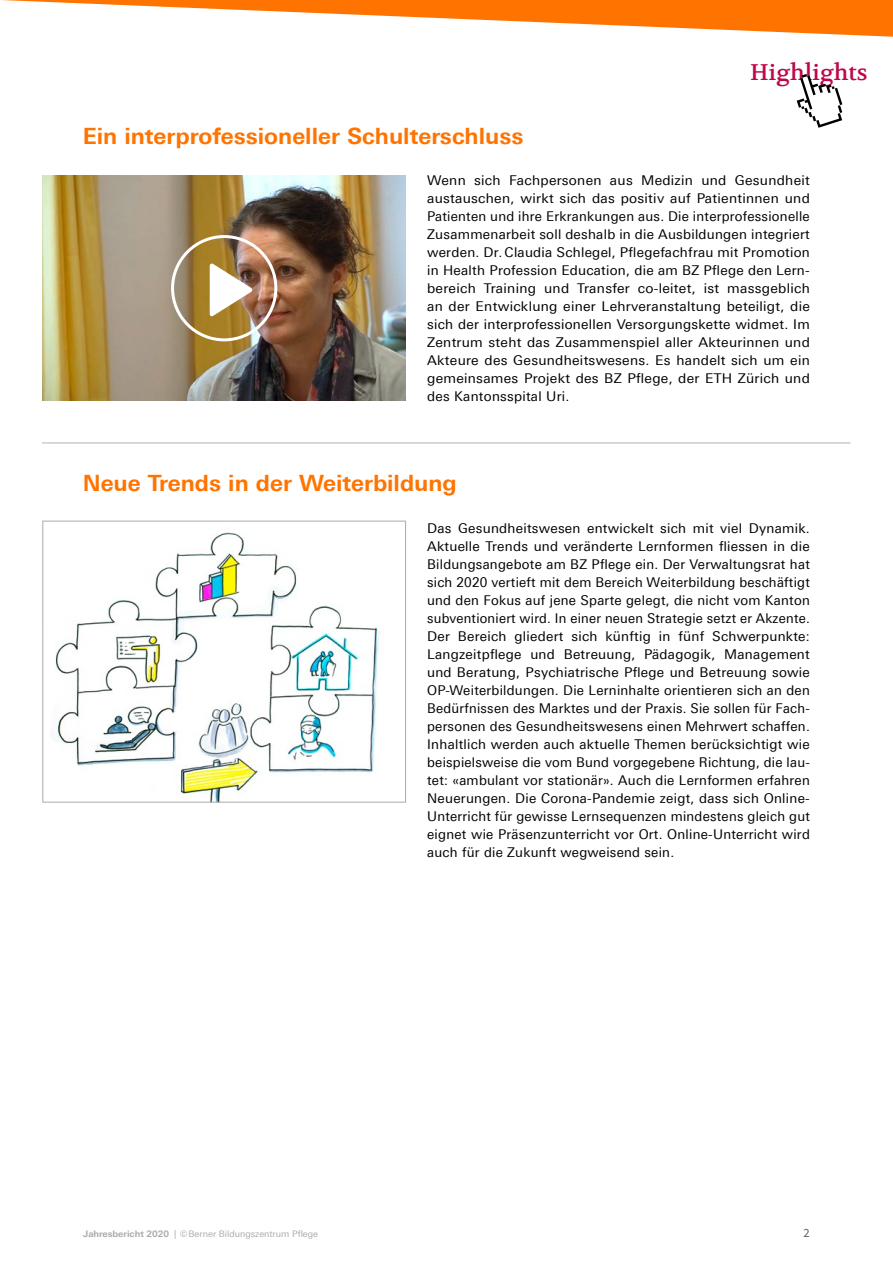
<style>
.page{position:relative;width:893px;height:1263px;background:#fff}
.page>*{position:absolute;margin:0;border:0;box-sizing:border-box;transform-origin:0 0}
.t1{font:700 22.5px "Linotype Univers 630";color:#ff7400}
.t2{font:22.5px "Volkhov";color:#be074d}
.t3{font:13.5px/18px "Linotype Univers 430";letter-spacing:.02em;color:#000;text-align:justify}
.t4{font:11.25px "Noto Sans JP";color:#5e5e5e}
.t5{font:9px "Linotype Univers 430";color:#ababab}
.s1{font-family:"Linotype Univers 630";font-weight:700}
</style>
<div class="page">
<hr style="left:42px;top:442px;width:808px;height:2px;background:#cbcbcb">
<svg style="left:1px;top:0;width:892px;height:37px"></svg>
<img style="left:43px;top:175px;width:363px;height:226px">
<img style="left:55px;top:532px;width:325px;height:268px">
<div style="left:43px;top:521px;width:363px;height:281px;border:1px solid #ababab"></div>
<svg style="left:210px;top:263px;width:43px;height:54px"></svg>
<div style="left:171px;top:235px;width:106px;height:106px;border:3px solid #fff;border-radius:50%"></div>
<svg style="left:797px;top:74px;width:45px;height:54px"></svg>
<h1 class="t1" style="left:83px;top:122px;width:442px">Ein interprofessioneller Schulterschluss</h1>
<h1 class="t2" style="left:750px;top:58px;width:119px">Highlights</h1>
<p class="t3" style="left:427px;top:171px;width:384px">Wenn sich Fachpersonen aus Medizin und Gesundheit austauschen, wirkt sich das positiv auf Patientinnen und Patienten und ihre Erkrankungen aus. Die interprofessionelle Zusammenarbeit soll deshalb in die Ausbildungen integriert werden. Dr. -Claudia Schlegel, Pflegefachfrau mit Promotion in Health Profession Education, die am BZ Pflege den Lern&shy;bereich Training und Transfer co-leitet, ist massgeblich an der Entwicklung einer Lehrveranstaltung beteiligt, die sich der interprofessionellen Versorgungskette widmet. Im Zentrum steht das Zusammenspiel aller Akteurinnen und Akteure des Gesundheitswesens. Es handelt sich um ein gemeinsames Projekt des BZ Pflege, der ETH Zürich und des Kantonsspital Uri.</p>
<h1 class="t1" style="left:83px;top:470px;width:376px">Neue Trends in der Weiterbildung</h1>
<p class="t3" style="left:427px;top:519px;width:384px">Das Gesundheitswesen entwickelt sich mit viel Dynamik.<br>Aktuelle Trends und veränderte Lernformen fliessen in die Bildungsangebote am BZ Pflege ein. Der Verwaltungsrat hat sich 2020 vertieft mit dem Bereich Weiterbildung beschäftigt und den Fokus auf jene Sparte gelegt, die nicht vom Kanton subventioniert wird. In einer neuen Strategie setzt er Akzente.<br>Der Bereich gliedert sich künftig in fünf Schwerpunkte:<br>Langzeitpflege und Betreuung, Pädagogik, Management und Beratung, Psychiatrische Pflege und Betreuung sowie OP-Weiterbildungen. Die Lerninhalte orientieren sich an den Bedürfnissen des Marktes und der Praxis. Sie sollen für Fach&shy;personen des Gesundheitswesens einen Mehrwert schaffen.<br>Inhaltlich werden auch aktuelle Themen berücksichtigt wie beispielsweise die vom Bund vorgegebene Richtung, die lau&shy;tet: «ambulant vor stationär». Auch die Lernformen erfahren Neuerungen. Die Corona-Pandemie zeigt, dass sich Online-Unterricht für gewisse Lernsequenzen mindestens gleich gut eignet wie Präsenzunterricht vor Ort. Online-Unterricht wird auch für die Zukunft wegweisend sein.</p>
<p class="t5" style="left:83px;top:1229px;width:237px"><span class="s1">Jahresbericht 2020</span> | ©Berner Bildungszentrum Pflege</p>
<p class="t4" style="left:804px;top:1227px;width:8px">2</p>
</div>
